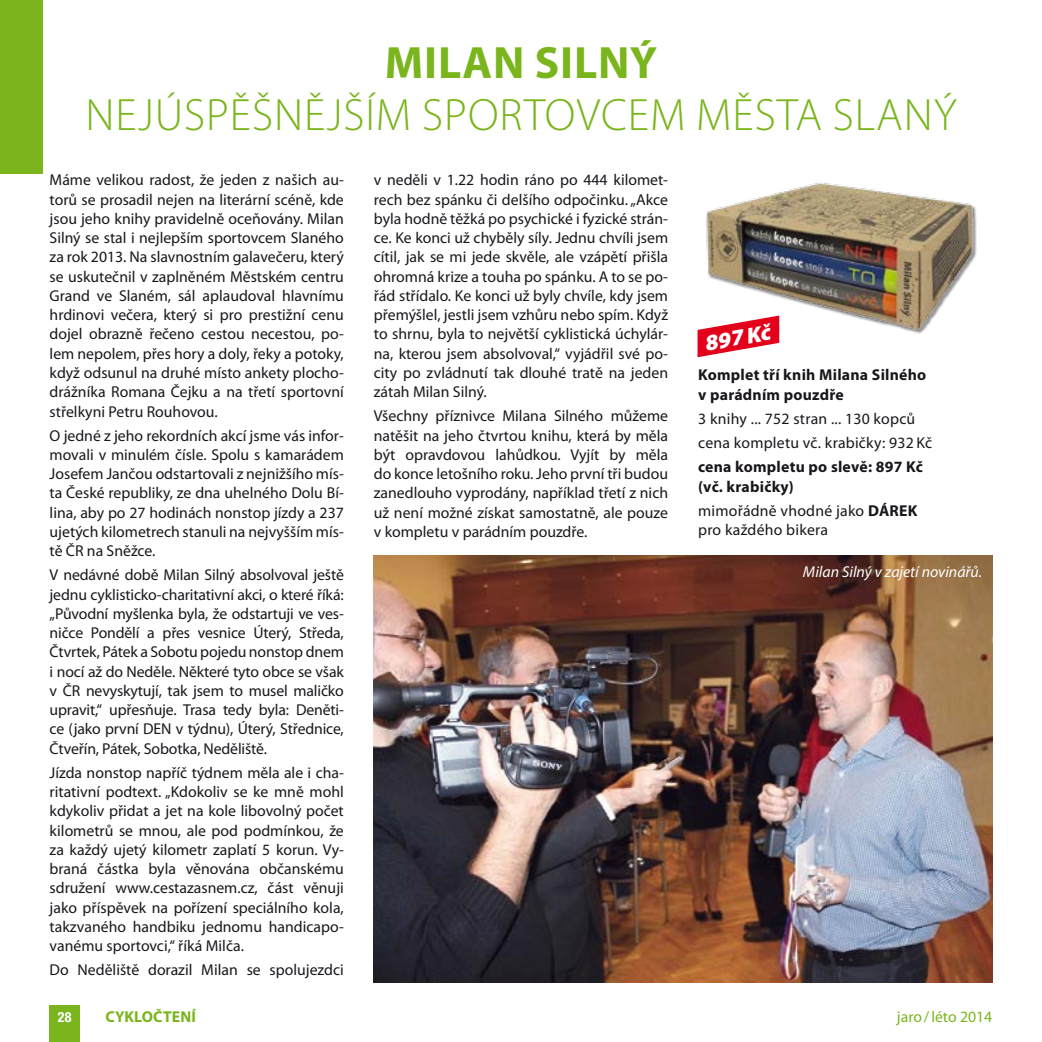
<style>
.page{position:relative;width:1042px;height:1042px;background:#fff}
.page>*{position:absolute;margin:0;border:0;box-sizing:border-box;transform-origin:0 0}
.t1{font:300 45.5px "Myriad Pro";letter-spacing:.02em;color:#7ab51d}
.t2{font:700 45.5px "Myriad Pro";letter-spacing:.02em;color:#7ab51d}
.t3{font:italic 900 22.75px "Myriad Pro";color:#fff}
.t4{font:15.75px/19.2px "Myriad Pro";color:#1a171c;text-align:justify}
.t5{font:700 15.75px/19.2px "Myriad Pro";letter-spacing:.015em;color:#1a171c}
.t6{font:italic 15.75px "Myriad Pro";color:#fff}
.t7{font:15.75px "Myriad Pro";color:#7ab51d}
.t8{font:700 15.75px "Myriad Pro";letter-spacing:.01em;color:#7ab51d}
.t9{font:700 condensed 14px "Helvetica Neue LT Pro";color:#fff}
.s1{font-weight:700}
</style>
<div class="page">
<div style="left:0;top:0;width:42px;height:174px;background:#7ab51d"></div>
<img style="left:706px;top:182px;width:271px;height:152px">
<svg style="left:697px;top:315px;width:82px;height:42px"></svg>
<img style="left:374px;top:556px;width:618px;height:426px">
<div style="left:50px;top:1005px;width:30px;height:37px;background:#7ab51d"></div>
<h1 class="t2" style="left:385px;top:37px;width:274px">MILAN SILNÝ</h1>
<h1 class="t1" style="left:85px;top:88px;width:872px">NEJÚSPĚŠNĚJŠÍM SPORTOVCEM MĚSTA SLANÝ</h1>
<p class="t4" style="left:50px;top:171px;width:296px">Máme velikou radost, že jeden z našich au&shy;torů se prosadil nejen na literární scéně, kde jsou jeho knihy pravidelně oceňovány. Milan Silný se stal i nejlepším sportovcem Slaného za rok 2013. Na slavnostním galavečeru, který se uskutečnil v zaplněném Městském centru Grand ve Slaném, sál aplaudoval hlavnímu hrdinovi večera, který si pro prestižní cenu dojel obrazně řečeno cestou necestou, po&shy;lem nepolem, přes hory a doly, řeky a potoky, když odsunul na druhé místo ankety plocho&shy;drážníka Romana Čejku a na třetí sportovní střelkyni Petru Rouhovou.</p>
<p class="t4" style="left:50px;top:426px;width:296px">O jedné z jeho rekordních akcí jsme vás infor&shy;movali v minulém čísle. Spolu s kamarádem Josefem Jančou odstartovali z nejnižšího mís&shy;ta České republiky, ze dna uhelného Dolu Bí&shy;lina, aby po 27 hodinách nonstop jízdy a 237 ujetých kilometrech stanuli na nejvyšším mís&shy;tě ČR na Sněžce.</p>
<p class="t4" style="left:50px;top:566px;width:296px">V nedávné době Milan Silný absolvoval ještě jednu cyklisticko-charitativní akci, o které říká: „Původní myšlenka byla, že odstartuji ve ves&shy;ničce Pondělí a přes vesnice Úterý, Středa, Čtvrtek, Pátek a Sobotu pojedu nonstop dnem i nocí až do Neděle. Některé tyto obce se však v ČR nevyskytují, tak jsem to musel maličko upravit,“ upřesňuje. Trasa tedy byla: Deněti&shy;ce (jako první DEN v týdnu), Úterý, Střednice, Čtveřín, Pátek, Sobotka, Neděliště.</p>
<p class="t4" style="left:50px;top:763px;width:296px">Jízda nonstop napříč týdnem měla ale i cha&shy;ritativní podtext. „Kdokoliv se ke mně mohl kdykoliv přidat a jet na kole libovolný počet kilometrů se mnou, ale pod podmínkou, že za každý ujetý kilometr zaplatí 5 korun. Vy&shy;braná částka byla věnována občanskému sdružení www.cestazasnem.cz, část věnuji jako příspěvek na pořízení speciálního kola, takzvaného handbiku jednomu handicapo&shy;vanému sportovci,“ říká Milča.</p>
<p class="t4" style="left:50px;top:961px;width:296px">Do Neděliště dorazil Milan se spolujezdci</p>
<p class="t4" style="left:374px;top:171px;width:296px">v neděli v 1.22 hodin ráno po 444 kilomet&shy;rech bez spánku či delšího odpočinku. „Akce byla hodně těžká po psychické i fyzické strán&shy;ce. Ke konci už chyběly síly. Jednu chvíli jsem cítil, jak se mi jede skvěle, ale vzápětí přišla ohromná krize a touha po spánku. A to se po&shy;řád střídalo. Ke konci už byly chvíle, kdy jsem přemýšlel, jestli jsem vzhůru nebo spím. Když to shrnu, byla to největší cyklistická úchylár&shy;na, kterou jsem absolvoval,“ vyjádřil své po&shy;city po zvládnutí tak dlouhé tratě na jeden zátah Milan Silný.</p>
<p class="t4" style="left:374px;top:407px;width:296px">Všechny příznivce Milana Silného můžeme natěšit na jeho čtvrtou knihu, která by měla být opravdovou lahůdkou. Vyjít by měla do konce letošního roku. Jeho první tři budou zanedlouho vyprodány, například třetí z nich už není možné získat samostatně, ale pouze v kompletu v parádním pouzdře.</p>
<h2 class="t3" style="left:702px;top:328px;width:68px;rotate:-10deg">897Kč</h2>
<p class="t5" style="left:698px;top:366px;width:230px">Komplet tří knih Milana Silného v parádním pouzdře</p>
<p class="t4" style="left:698px;top:407px;width:236px;line-height:24.2px">3 knihy ... 752 stran ... 130 kopců cena kompletu vč. krabičky: 932 Kč</p>
<p class="t5" style="left:698px;top:458px;width:226px">cena kompletu po slevě: 897 Kč (vč. krabičky)</p>
<p class="t4" style="left:698px;top:501px;width:221px">mimořádně vhodné jako <span class="s1">DÁREK </span>pro každého bikera</p>
<p class="t6" style="left:803px;top:562px;width:181px">Milan Silný v zajetí novinářů.</p>
<p class="t9" style="left:58px;top:1009px;width:15px">28</p>
<p class="t8" style="left:105px;top:1008px;width:92px">CYKLOČTENÍ</p>
<p class="t7" style="left:897px;top:1008px;width:97px">jaro/léto 2014</p>
</div>
